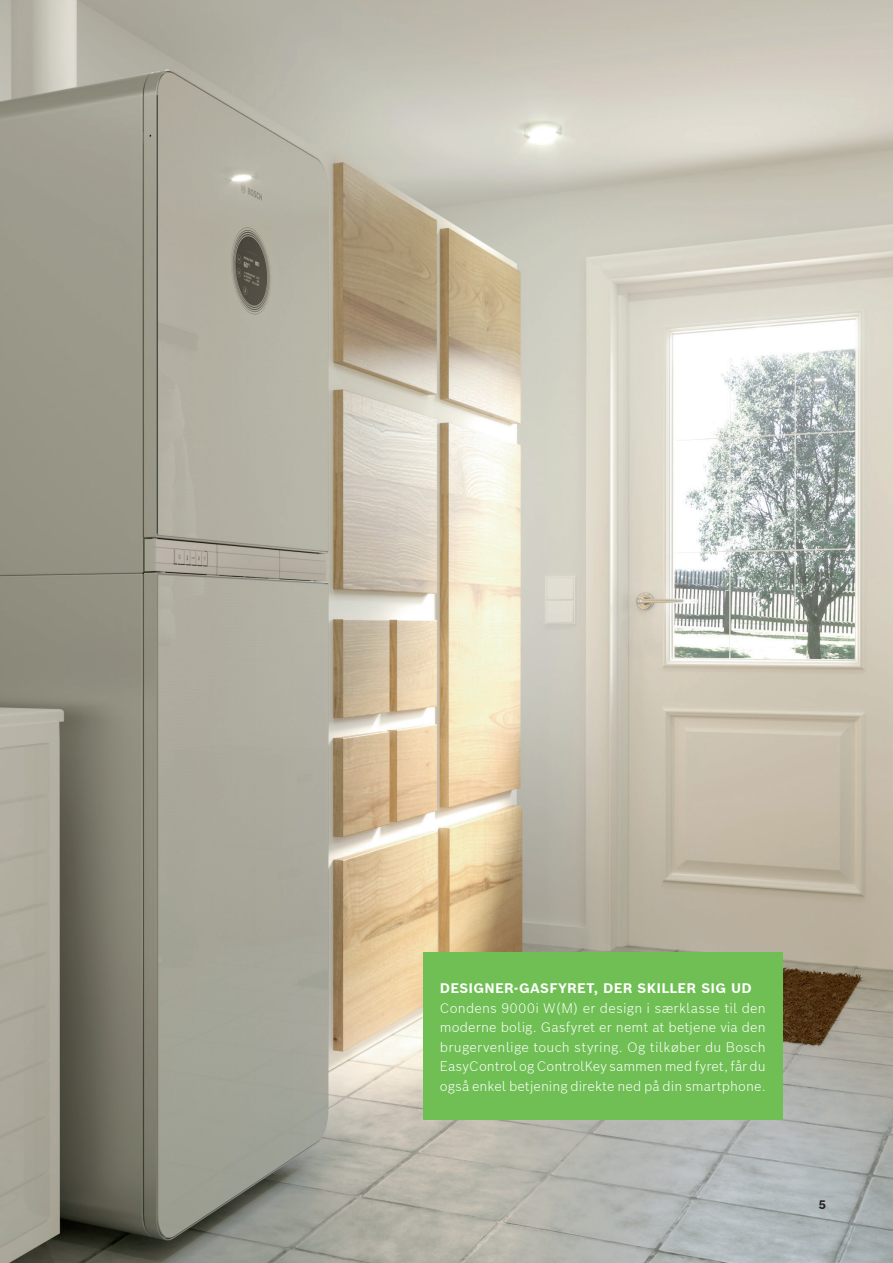
<style>
.page{position:relative;width:893px;height:1263px;background:#fff}
.page>*{position:absolute;margin:0;border:0;box-sizing:border-box;transform-origin:0 0}
.t1{font:300 13.5px/19.5px "Bosch Sans";letter-spacing:.005em;color:#fff;text-align:justify}
.t2{font:700 13.5px "Bosch Sans";letter-spacing:.02em;color:#fff}
.t3{font:700 12px "Bosch Sans";color:#231f20}
</style>
<div class="page">
<img style="left:0;top:0;width:893px;height:1263px">
<div style="left:423px;top:952px;width:360px;height:168px;background:#6fbf54"></div>
<p class="t2" style="left:440px;top:979px;width:314px">DESIGNER-GASFYRET, DER SKILLER SIG UD</p>
<p class="t1" style="left:440px;top:997px;width:327px">Condens 9000i W(M) er design i særklasse til den moderne bolig. Gasfyret er nemt at betjene via den brugervenlige touch styring. Og tilkøber du Bosch EasyControl og ControlKey sammen med fyret, får du også enkel betjening direkte ned på din smartphone.</p>
<p class="t3" style="left:819px;top:1197px;width:9px">5</p>
</div>
